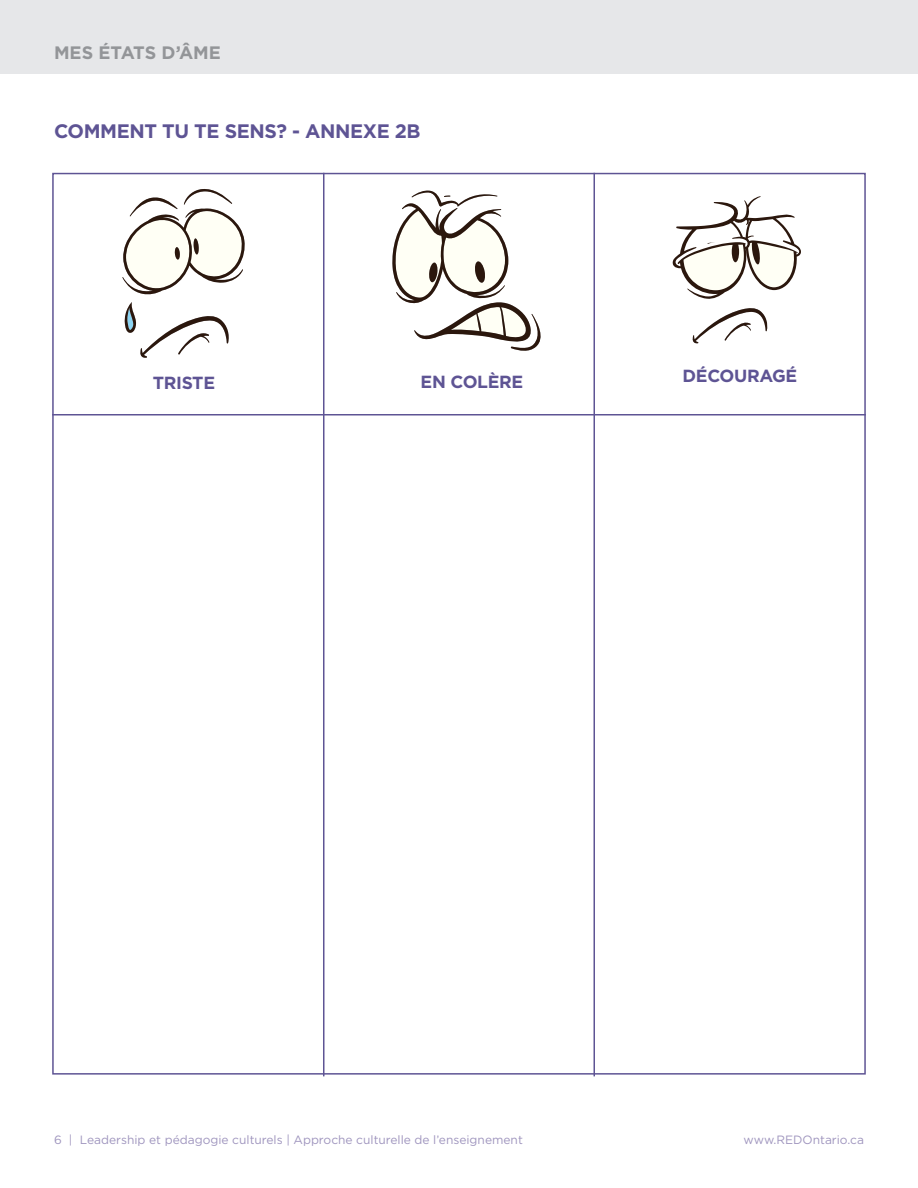
<style>
.page{position:relative;width:918px;height:1188px;background:#fff}
.page>*{position:absolute;margin:0;border:0;box-sizing:border-box;transform-origin:0 0}
.t1{font:700 19.5px "Gotham";letter-spacing:-.02em;color:#5e5494}
.t2{font:700 18px "Gotham";color:#939598}
.t3{font:700 17.55px "Gotham";letter-spacing:-.02em;color:#5e5494}
.t4{font:12px "Gotham";color:#9f95be}
</style>
<div class="page">
<div style="left:0;top:0;width:918px;height:74px;background:#e6e7e9"></div>
<hr style="left:323px;top:173px;width:1px;height:903px;background:#5e5494">
<hr style="left:594px;top:173px;width:1px;height:903px;background:#5e5494">
<hr style="left:52px;top:414px;width:814px;height:2px;background:#5e5494">
<svg style="left:122px;top:189px;width:123px;height:106px"></svg>
<svg style="left:124px;top:302px;width:105px;height:56px"></svg>
<svg style="left:392px;top:190px;width:149px;height:161px"></svg>
<svg style="left:672px;top:196px;width:129px;height:103px"></svg>
<svg style="left:692px;top:308px;width:76px;height:36px"></svg>
<p class="t2" style="left:54px;top:41px;width:168px">MES ÉTATS D’ÂME</p>
<p class="t1" style="left:54px;top:118px;width:368px">COMMENT TU TE SENS? - ANNEXE 2B</p>
<p class="t3" style="left:153px;top:371px;width:64px">TRISTE</p>
<p class="t3" style="left:421px;top:370px;width:104px">EN COLÈRE</p>
<p class="t3" style="left:683px;top:364px;width:116px">DÉCOURAGÉ</p>
<p class="t4" style="left:54px;top:1132px;width:470px">6 | Leadership et pédagogie culturels | Approche culturelle de l’enseignement</p>
<p class="t4" style="left:744px;top:1132px;width:122px">www.REDOntario.ca</p>
</div>
